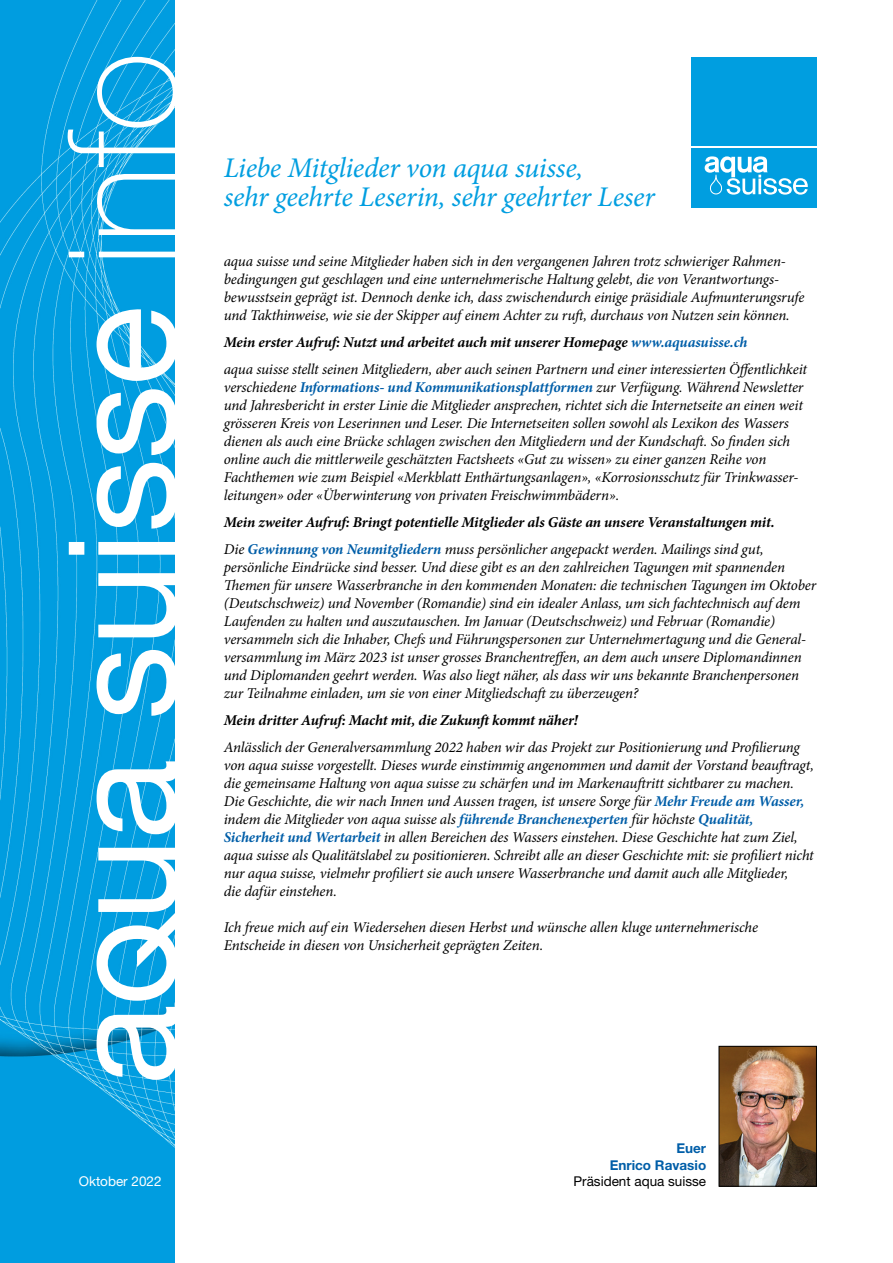
<style>
.page{position:relative;width:893px;height:1263px;background:#fff}
.page>*{position:absolute;margin:0;border:0;box-sizing:border-box;transform-origin:0 0}
.t1{font:150px "Helvetica Neue";letter-spacing:-.01em;color:#fff}
.t2{font:italic 28.5px/28.5px "Minion Pro";letter-spacing:-.01em;color:#009ee0}
.t3{font:italic 15px/18px "Minion Pro";letter-spacing:-.01em;color:#000}
.t4{font:italic 700 15px/27px "Minion Pro";letter-spacing:-.01em;color:#000}
.t5{font:13.5px "Helvetica Neue";color:#000}
.t6{font:700 13.5px/16.5px "Helvetica Neue";color:#005ea8;text-align:right}
.t7{font:13.5px "Helvetica Neue";color:#fff}
.s1{font-weight:100}
.s2{font-weight:700}
.s3{font-weight:700;color:#005ea8}
.s4{font-weight:400}
.s5{color:#005ea8}
</style>
<div class="page">
<img style="left:0;top:0;width:174px;height:1263px">
<img style="left:721px;top:1048px;width:94px;height:136px">
<div style="left:719px;top:1046px;width:98px;height:140px;border:1px solid #000"></div>
<svg style="left:137px;top:911px;width:38px;height:56px"></svg>
<div style="left:691px;top:149px;width:126px;height:59px;background:#009ee0"></div>
<div style="left:691px;top:57px;width:126px;height:89px;background:#009ee0"></div>
<svg style="left:705px;top:156px;width:103px;height:39px"></svg>
<h1 class="t1" style="left:33px;top:1085px;width:1035px;rotate:-90deg">aoua suisse <span class="s1">info</span></h1>
<h2 class="t2" style="left:224px;top:154px;width:433px">Liebe Mitglieder von aqua suisse,<br>sehr geehrte Leserin, sehr geehrter Leser</h2>
<p class="t3" style="left:224px;top:252px;width:582px">aqua suisse und seine Mitglieder haben sich in den vergangenen Jahren trotz schwieriger Rahmen&shy;bedingungen gut geschlagen und eine unternehmerische Haltung gelebt, die von Verantwortungs&shy;bewusstsein geprägt ist. Dennoch denke ich, dass zwischendurch einige präsidiale Aufmunterungsrufe und Takthinweise, wie sie der Skipper auf einem Achter zu ruft, durchaus von Nutzen sein können.</p>
<p class="t3" style="left:224px;top:329px;width:585px;line-height:27px"><span class="s2">Mein erster Aufruf: Nutzt und arbeitet auch mit unserer Homepage</span> <span class="s3">www.aquasuisse.ch<br></span>aqua suisse stellt seinen Mitgliedern, aber auch seinen Partnern und einer interessierten Öffentlichkeit</p>
<p class="t3" style="left:224px;top:378px;width:581px">verschiedene <span class="s3">Informations- und Kommunikationsplattformen</span> zur Verfügung. Während Newsletter und Jahresbericht in erster Linie die Mitglieder ansprechen, richtet sich die Internetseite an einen weit grösseren Kreis von Leserinnen und Leser. Die Internetseiten sollen sowohl als Lexikon des Wassers dienen als auch eine Brücke schlagen zwischen den Mitgliedern und der Kundschaft. So finden sich online auch die mittlerweile geschätzten Factsheets «Gut zu wissen» zu einer ganzen Reihe von Fachthemen wie zum Beispiel «Merkblatt Enthärtungsanlagen», «Korrosionsschutz für Trinkwasser&shy;leitungen» oder «Überwinterung von privaten Freischwimmbädern».</p>
<p class="t4" style="left:224px;top:508px;width:552px">Mein zweiter Aufruf: Bringt potentielle Mitglieder als Gäste an unsere Veranstaltungen mit.<br><span class="s4">Die</span> <span class="s5">Gewinnung von Neumitgliedern</span> <span class="s4">muss persönlicher angepackt werden. Mailings sind gut,</span></p>
<p class="t3" style="left:224px;top:558px;width:594px">persönliche Eindrücke sind besser. Und diese gibt es an den zahlreichen Tagungen mit spannenden Themen für unsere Wasserbranche in den kommenden Monaten: die technischen Tagungen im Oktober (Deutschschweiz) und November (Romandie) sind ein idealer Anlass, um sich fachtechnisch auf dem Laufenden zu halten und auszutauschen. Im Januar (Deutschschweiz) und Februar (Romandie) versammeln sich die Inhaber, Chefs und Führungspersonen zur Unternehmertagung und die General&shy;versammlung im März 2023 ist unser grosses Branchentreffen, an dem auch unsere Diplomandinnen und Diplomanden geehrt werden. Was also liegt näher, als dass wir uns bekannte Branchenpersonen zur Teilnahme einladen, um sie von einer Mitgliedschaft zu überzeugen?</p>
<p class="t4" style="left:224px;top:706px;width:356px">Mein dritter Aufruf: Macht mit, die Zukunft kommt näher!</p>
<p class="t3" style="left:224px;top:738px;width:592px">Anlässlich der Generalversammlung 2022 haben wir das Projekt zur Positionierung und Profilierung von aqua suisse vorgestellt. Dieses wurde einstimmig angenommen und damit der Vorstand beauftragt, die gemeinsame Haltung von aqua suisse zu schärfen und im Markenauftritt sichtbarer zu machen.<br>Die Geschichte, die wir nach Innen und Aussen tragen, ist unsere Sorge für <span class="s3">Mehr Freude am Wasser, </span>indem die Mitglieder von aqua suisse als <span class="s3">führende Branchenexperten</span> für höchste <span class="s3">Qualität, Sicherheit und Wertarbeit</span> in allen Bereichen des Wassers einstehen. Diese Geschichte hat zum Ziel, aqua suisse als Qualitätslabel zu positionieren. Schreibt alle an dieser Geschichte mit: sie profiliert nicht nur aqua suisse, vielmehr profiliert sie auch unsere Wasserbranche und damit auch alle Mitglieder,<br>die dafür einstehen.</p>
<p class="t3" style="left:224px;top:918px;width:536px">Ich freue mich auf ein Wiedersehen diesen Herbst und wünsche allen kluge unternehmerische<br>Entscheide in diesen von Unsicherheit geprägten Zeiten.</p>
<p class="t6" style="left:610px;top:1140px;width:98px">Euer<br>Enrico Ravasio</p>
<p class="t7" style="left:79px;top:1173px;width:84px">Oktober 2022</p>
<p class="t5" style="left:573px;top:1173px;width:134px">Präsident aqua suisse</p>
</div>
